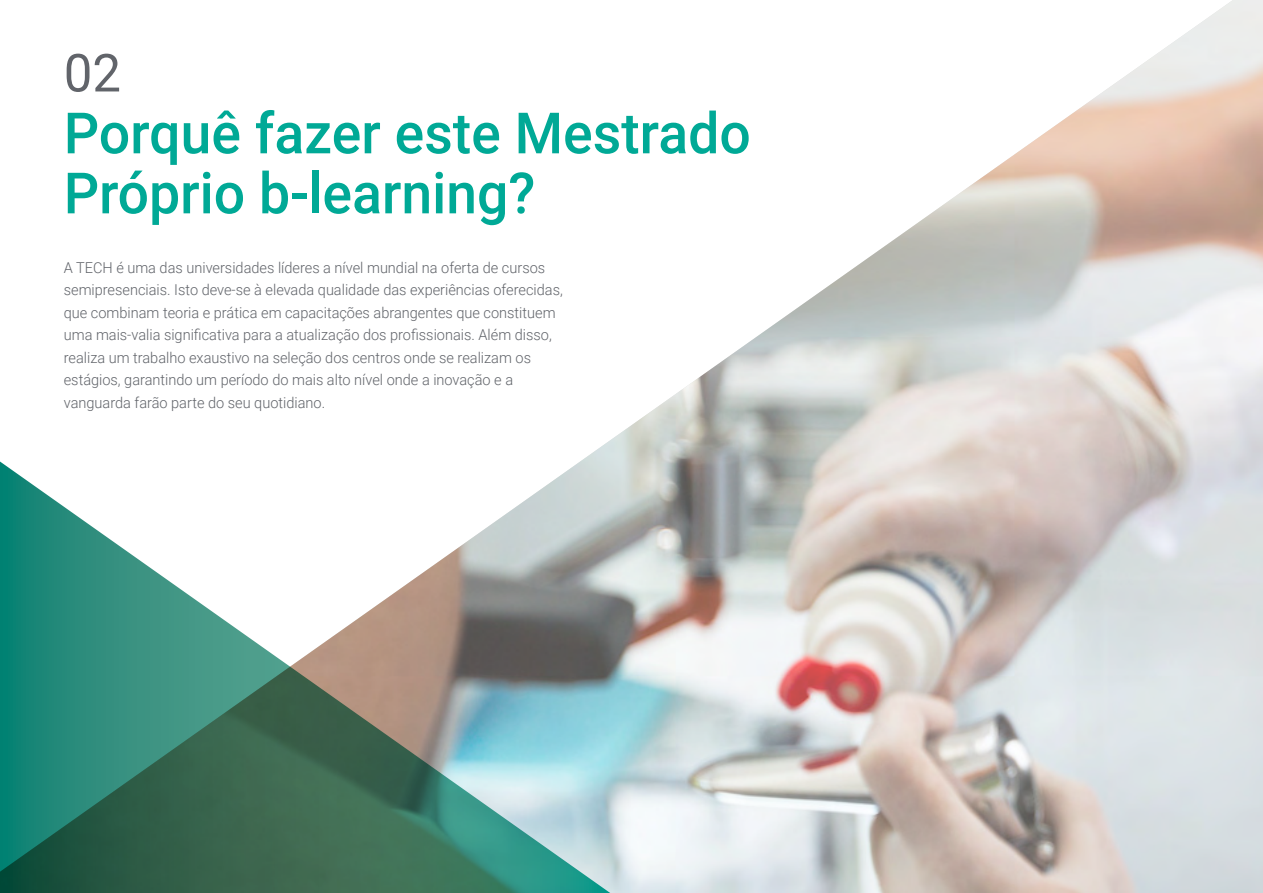
<style>
.page{position:relative;width:1263px;height:893px;background:#fff}
.page>*{position:absolute;margin:0;border:0;box-sizing:border-box;transform-origin:0 0}
.t1{font:500 57px/60px "Roboto";color:#00a996}
.t2{font:52.5px "Roboto";color:#61646a}
.t3{font:300 15px/22.5px "Roboto";color:#61646a}
</style>
<div class="page">
<img style="left:602px;top:0;width:661px;height:893px">
<svg style="left:0;top:446px;width:640px;height:447px"></svg>
<h2 class="t2" style="left:64px;top:36px;width:59px">02</h2>
<h1 class="t1" style="left:64px;top:101px;width:688px">Porquê fazer este Mestrado<br>Próprio b-learning?</h1>
<p class="t3" style="left:64px;top:255px;width:500px">A TECH é uma das universidades líderes a nível mundial na oferta de cursos semipresenciais. Isto deve-se à elevada qualidade das experiências oferecidas, que combinam teoria e prática em capacitações abrangentes que constituem uma mais-valia significativa para a atualização dos profissionais. Além disso, realiza um trabalho exaustivo na seleção dos centros onde se realizam os estágios, garantindo um período do mais alto nível onde a inovação e a vanguarda farão parte do seu quotidiano.</p>
</div>
